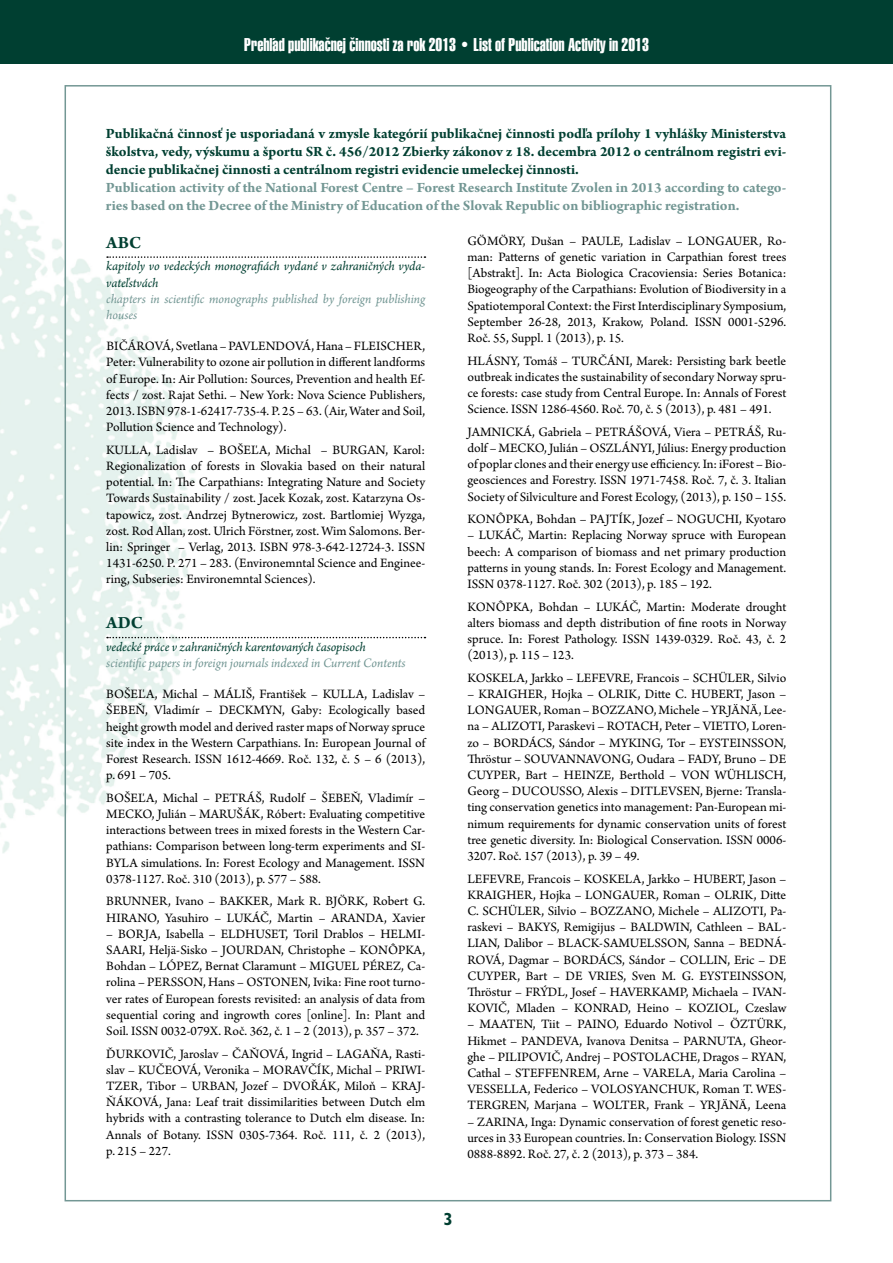
<style>
.page{position:relative;width:893px;height:1263px;background:#fff}
.page>*{position:absolute;margin:0;border:0;box-sizing:border-box;transform-origin:0 0}
.t1{font:18px "Swiss 911 AT Extra Compressed";color:#fff}
.t2{font:700 18px "Arno Pro";letter-spacing:.005em;color:#003f31}
.t3{font:700 18px "Hypatia Sans Pro";color:#003f31}
.t4{font:700 15px/18px "Arno Pro";color:#003f31;text-align:justify}
.t5{font:700 15px/18px "Arno Pro";letter-spacing:-.005em;color:#739794}
.t6{font:13.5px/16.2px "Arno Pro";color:#000;text-align:justify}
.t7{font:italic 13.5px/16.2px "Arno Pro";letter-spacing:-.005em;color:#739794}
.t8{font:italic 13.5px/16.2px "Arno Pro";letter-spacing:-.005em;color:#003f31}
</style>
<div class="page">
<img style="left:0;top:111px;width:202px;height:1090px">
<div style="left:0;top:0;width:893px;height:64px;background:#003f31"></div>
<svg style="left:107px;top:256px;width:318px;height:2px"></svg>
<svg style="left:107px;top:637px;width:318px;height:1px"></svg>
<h1 class="t1" style="left:244px;top:35px;width:406px">Prehľad publikačnej činnosti za rok 2013 • List of Publication Activity in 2013</h1>
<p class="t4" style="left:106px;top:125px;width:682px">Publikačná činnosť je usporiadaná v zmysle kategórií publikačnej činnosti podľa prílohy 1 vyhlášky Ministerstva školstva, vedy, výskumu a športu SR č. 456/2012 Zbierky zákonov z 18. decembra 2012 o centrálnom registri evi&shy;dencie publikačnej činnosti a centrálnom registri evidencie umeleckej činnosti.</p>
<p class="t5" style="left:106px;top:179px;width:682px">Publication activity of the National Forest Centre – Forest Research Institute Zvolen in 2013 according to catego&shy;ries based on the Decree of the Ministry of Education of the Slovak Republic on bibliographic registration.</p>
<h1 class="t2" style="left:106px;top:232px;width:36px">ABC</h1>
<p class="t8" style="left:106px;top:259px;width:320px">kapitoly vo vedeckých monografiách vydané v zahraničných vyda&shy;vateľstvách</p>
<p class="t7" style="left:106px;top:291px;width:320px">chapters in scientific monographs published by foreign publishing houses</p>
<p class="t6" style="left:106px;top:339px;width:41px">Bičárov</p>
<p class="t6" style="left:106px;top:339px;width:320px;text-indent:56px">á, Svetlana – PAVLENDOVÁ, Hana – FLEISCHER, Peter: Vulnerability to ozone air pollution in different landforms of Europe. In: Air Pollution: Sources, Prevention and health Ef&shy;fects / zost. Rajat Sethi. – New York: Nova Science Publishers, 2013. ISBN 978-1-62417-735-4. P. 25 – 63. (Air, Water and Soil, Pollution Science and Technology).</p>
<p class="t6" style="left:106px;top:442px;width:321px">KULLA, Ladislav – BOŠEĽA, Michal – BURGAN, Karol:<br>Regionalization of forests in Slovakia based on their natural potential. In: The Carpathians: Integrating Nature and Society Towards Sustainability / zost. Jacek Kozak, zost. Katarzyna Os&shy;tapowicz, zost. Andrzej Bytnerowicz, zost. Bartlomiej Wyzga, zost. Rod Allan, zost. Ulrich Förstner, zost. Wim Salomons. Ber&shy;lin: Springer – Verlag, 2013. ISBN 978-3-642-12724-3. ISSN 1431-6250. P. 271 – 283. (Environemntal Science and Enginee&shy;ring, Subseries: Environemntal Sciences).</p>
<h1 class="t2" style="left:106px;top:612px;width:38px">ADC</h1>
<p class="t8" style="left:106px;top:639px;width:261px">vedecké práce v zahraničných karentovaných časopisoch</p>
<p class="t7" style="left:106px;top:656px;width:301px">scientific papers in foreign journals indexed in Current Contents</p>
<p class="t6" style="left:106px;top:687px;width:320px">BOŠEĽA, Michal – MÁLIŠ, František – KULLA, Ladislav – ŠEBEŇ, Vladimír – DECKMYN, Gaby: Ecologically based height growth model and derived raster maps of Norway spruce site index in the Western Carpathians. In: European Journal of Forest Research. ISSN 1612-4669. Roč. 132, č. 5 – 6 (2013), p. 691 – 705.</p>
<p class="t6" style="left:106px;top:790px;width:320px">BOŠEĽA, Michal – PETRÁŠ, Rudolf – ŠEBEŇ, Vladimír – MECKO, Julián – MARUŠÁK, Róbert: Evaluating competitive interactions between trees in mixed forests in the Western Car&shy;pathians: Comparison between long-term experiments and SI-BYLA simulations. In: Forest Ecology and Management. ISSN 0378-1127. Roč. 310 (2013), p. 577 – 588.</p>
<p class="t6" style="left:106px;top:894px;width:320px">BRUNNER, Ivano – BAKKER, Mark R. BJÖRK, Robert G.<br>HIRANO, Yasuhiro – LUKÁČ, Martin – ARANDA, Xavier</p>
<p class="t6" style="left:106px;top:926px;width:320px">– BORJA, Isabella – ELDHUSET, Toril Drablos – HELMI-SAARI, Heljä-Sisko – JOURDAN, Christophe – KONÔPKA, Bohdan – LÓPEZ, Bernat Claramunt – MIGUEL PÉREZ, Ca&shy;rolina – PERSSON, Hans – OSTONEN, Ivika: Fine root turno&shy;ver rates of European forests revisited: an analysis of data from sequential coring and ingrowth cores [online]. In: Plant and Soil. ISSN 0032-079X. Roč. 362, č. 1 – 2 (2013), p. 357 – 372.</p>
<p class="t6" style="left:106px;top:1046px;width:320px">ĎURKOVIČ, Jaroslav – ČAŇOVÁ, Ingrid – LAGAŇA, Rasti&shy;slav – KUČEOVÁ, Veronika – MORAVČÍK, Michal – PRIWI-TZER, Tibor – URBAN, Jozef – DVOŘÁK, Miloň – KRAJ-ŇÁKOVÁ, Jana: Leaf trait dissimilarities between Dutch elm hybrids with a contrasting tolerance to Dutch elm disease. In:<br>Annals of Botany. ISSN 0305-7364. Roč. 111, č. 2 (2013), p. 215 – 227.</p>
<p class="t6" style="left:467px;top:233px;width:320px">GÖMÖRY, Dušan – PAULE, Ladislav – LONGAUER, Ro&shy;man: Patterns of genetic variation in Carpathian forest trees [Abstrakt]. In: Acta Biologica Cracoviensia: Series Botanica:<br>Biogeography of the Carpathians: Evolution of Biodiversity in a Spatiotemporal Context: the First Interdisciplinary Symposium, September 26-28, 2013, Krakow, Poland. ISSN 0001-5296.<br>Roč. 55, Suppl. 1 (2013), p. 15.</p>
<p class="t6" style="left:467px;top:353px;width:320px">HLÁSNY, Tomáš – TURČÁNI, Marek: Persisting bark beetle outbreak indicates the sustainability of secondary Norway spru&shy;ce forests: case study from Central Europe. In: Annals of Forest Science. ISSN 1286-4560. Roč. 70, č. 5 (2013), p. 481 – 491.</p>
<p class="t6" style="left:467px;top:424px;width:320px">JAMNICKÁ, Gabriela – PETRÁŠOVÁ, Viera – PETRÁŠ, Ru&shy;dolf – MECKO, Julián – OSZLÁNYI, Július: Energy production of poplar clones and their energy use efficiency. In: iForest – Bio&shy;geosciences and Forestry. ISSN 1971-7458. Roč. 7, č. 3. Italian Society of Silviculture and Forest Ecology, (2013), p. 150 – 155.</p>
<p class="t6" style="left:467px;top:512px;width:320px">KONÔPKA, Bohdan – PAJTÍK, Jozef – NOGUCHI, Kyotaro</p>
<p class="t6" style="left:467px;top:528px;width:320px">– LUKÁČ, Martin: Replacing Norway spruce with European beech: A comparison of biomass and net primary production patterns in young stands. In: Forest Ecology and Management.<br>ISSN 0378-1127. Roč. 302 (2013), p. 185 – 192.</p>
<p class="t6" style="left:467px;top:599px;width:321px">KONÔPKA, Bohdan – LUKÁČ, Martin: Moderate drought alters biomass and depth distribution of fine roots in Norway spruce. In: Forest Pathology. ISSN 1439-0329. Roč. 43, č. 2 (2013), p. 115 – 123.</p>
<p class="t6" style="left:467px;top:670px;width:320px">KOSKELA, Jarkko – LEFEVRE, Francois – SCHÜLER, Silvio</p>
<p class="t6" style="left:467px;top:686px;width:320px">– KRAIGHER, Hojka – OLRIK, Ditte C. HUBERT, Jason – LONGAUER, Roman – BOZZANO, Michele – YRJÄNÄ, Lee&shy;na – ALIZOTI, Paraskevi – ROTACH, Peter – VIETTO, Loren&shy;zo – BORDÁCS, Sándor – MYKING, Tor – EYSTEINSSON, Thröstur – SOUVANNAVONG, Oudara – FADY, Bruno – DE CUYPER, Bart – HEINZE, Berthold – VON WÜHLISCH, Georg – DUCOUSSO, Alexis – DITLEVSEN, Bjerne: Transla&shy;ting conservation genetics into management: Pan-European mi&shy;nimum requirements for dynamic conservation units of forest tree genetic diversity. In: Biological Conservation. ISSN 0006- 3207. Roč. 157 (2013), p. 39 – 49.</p>
<p class="t6" style="left:467px;top:871px;width:320px">LEFEVRE, Francois – KOSKELA, Jarkko – HUBERT, Jason – KRAIGHER, Hojka – LONGAUER, Roman – OLRIK, Ditte C. SCHÜLER, Silvio – BOZZANO, Michele – ALIZOTI, Pa&shy;raskevi – BAKYS, Remigijus – BALDWIN, Cathleen – BAL-LIAN, Dalibor – BLACK-SAMUELSSON, Sanna – BEDNÁ-ROVÁ, Dagmar – BORDÁCS, Sándor – COLLIN, Eric – DE CUYPER, Bart – DE VRIES, Sven M. G. EYSTEINSSON, Thröstur – FRÝDL, Josef – HAVERKAMP, Michaela – IVAN-KOVIČ, Mladen – KONRAD, Heino – KOZIOL, Czeslaw</p>
<p class="t6" style="left:467px;top:1017px;width:320px">– MAATEN, Tiit – PAINO, Eduardo Notivol – ÖZTÜRK, Hikmet – PANDEVA, Ivanova Denitsa – PARNUTA, Gheor&shy;ghe – PILIPOVIČ, Andrej – POSTOLACHE, Dragos – RYAN, Cathal – STEFFENREM, Arne – VARELA, Maria Carolina – VESSELLA, Federico – VOLOSYANCHUK, Roman T. WES-TERGREN, Marjana – WOLTER, Frank – YRJÄNÄ, Leena</p>
<p class="t6" style="left:467px;top:1114px;width:320px">– ZARINA, Inga: Dynamic conservation of forest genetic reso&shy;urces in 33 European countries. In: Conservation Biology. ISSN 0888-8892. Roč. 27, č. 2 (2013), p. 373 – 384.</p>
<h1 class="t3" style="left:443px;top:1206px;width:11px">3</h1>
</div>
